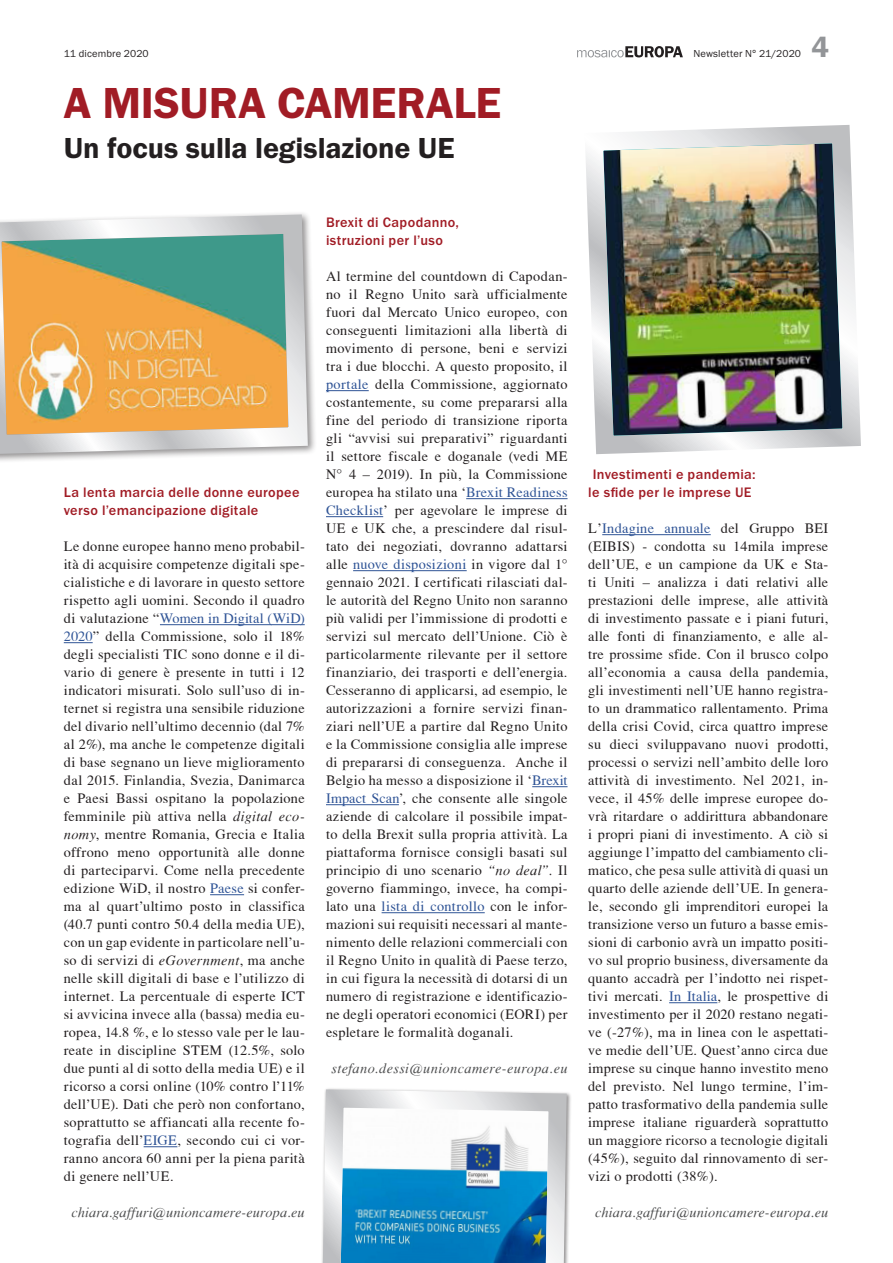
<style>
.page{position:relative;width:893px;height:1263px;background:#fff}
.page>*{position:absolute;margin:0;border:0;box-sizing:border-box;transform-origin:0 0}
.Titel_30{font:600 45px "Franklin Gothic Itc T";letter-spacing:-.005em;color:#a11c25}
.Untertitel_20{font:600 30px "Franklin Gothic Itc T";letter-spacing:-.005em;color:#231f20}
.t1{font:600 30px "Franklin Gothic Itc T";color:#939598}
.Grundschrift{font:14.25px/18px "T Acc LAD";letter-spacing:.02em;color:#231f20;text-align:justify}
.Zwischentitel{font:500 14.25px/18px "Franklin Gothic Itc T";letter-spacing:.025em;color:#a11c25}
.Autor{font:14.25px "T Acc LAD Italic";letter-spacing:.015em;color:#4b4c4d}
.t2{font:10.5px "Franklin Gothic Itc T";letter-spacing:.01em;color:#231f20}
.s1{color:#2f5496}
.s2{font-family:"T Acc LAD Italic"}
</style>
<div class="page">
<svg style="left:577px;top:46px;width:106px;height:11px"></svg>
<hr style="left:326px;top:390px;width:43px;height:1px;background:#2f5496">
<hr style="left:466px;top:498px;width:101px;height:1px;background:#2f5496">
<hr style="left:326px;top:516px;width:57px;height:1px;background:#2f5496">
<hr style="left:353px;top:570px;width:114px;height:1px;background:#2f5496">
<hr style="left:532px;top:786px;width:35px;height:1px;background:#2f5496">
<hr style="left:326px;top:804px;width:73px;height:1px;background:#2f5496">
<hr style="left:382px;top:912px;width:103px;height:1px;background:#2f5496">
<hr style="left:160px;top:624px;width:145px;height:1px;background:#2f5496">
<svg style="left:64px;top:642px;width:29px;height:1px"></svg>
<hr style="left:210px;top:894px;width:34px;height:1px;background:#2f5496">
<hr style="left:144px;top:1146px;width:33px;height:1px;background:#2f5496">
<hr style="left:602px;top:534px;width:109px;height:1px;background:#2f5496">
<hr style="left:669px;top:1002px;width:48px;height:1px;background:#2f5496">
<svg style="left:0;top:213px;width:315px;height:248px;background:#c8b686"></svg>
<svg style="left:322px;top:1088px;width:249px;height:175px"></svg>
<img style="left:586px;top:125px;width:275px;height:329px">
<p class="t2" style="left:64px;top:48px;width:86px">11 dicembre 2020</p>
<p class="t2" style="left:693px;top:48px;width:109px">Newsletter N° 21/2020</p>
<p class="Titel_30" style="left:64px;top:77px;width:439px">A MISURA CAMERALE</p>
<p class="Untertitel_20" style="left:64px;top:131px;width:392px">Un focus sulla legislazione UE</p>
<h2 class="t1" style="left:812px;top:30px;width:19px">4</h2>
<p class="Zwischentitel" style="left:64px;top:483px;width:237px">La lenta marcia delle donne europee verso l’emancipazione digitale</p>
<p class="Grundschrift" style="left:64px;top:537px;width:242px">Le donne europee hanno meno probabil&shy;ità di acquisire competenze digitali spe&shy;cialistiche e di lavorare in questo settore rispetto agli uomini. Secondo il quadro di valutazione “<span class="s1">Women in Digital (WiD)<br>2020</span>” della Commissione, solo il 18% degli specialisti TIC sono donne e il di&shy;vario di genere è presente in tutti i 12 indicatori misurati. Solo sull’uso di in&shy;ternet si registra una sensibile riduzione del divario nell’ultimo decennio (dal 7% al 2%), ma anche le competenze digitali di base segnano un lieve miglioramento dal 2015. Finlandia, Svezia, Danimarca e Paesi Bassi ospitano la popolazione femminile più attiva nella <span class="s2">digital eco&shy;nomy</span>, mentre Romania, Grecia e Italia offrono meno opportunità alle donne di parteciparvi. Come nella precedente edizione WiD, il nostro <span class="s1">Paese</span> si confer&shy;ma al quart’ultimo posto in classifica (40.7 punti contro 50.4 della media UE), con un gap evidente in particolare nell’u&shy;so di servizi di <span class="s2">eGovernment</span>, ma anche nelle skill digitali di base e l’utilizzo di internet. La percentuale di esperte ICT si avvicina invece alla (bassa) media eu&shy;ropea, 14.8 %, e lo stesso vale per le lau&shy;reate in discipline STEM (12.5%, solo due punti al di sotto della media UE) e il ricorso a corsi online (10% contro l’11% dell’UE). Dati che però non confortano, soprattutto se affiancati alla recente fo&shy;tografia dell’<span class="s1">EIGE</span>, secondo cui ci vor&shy;ranno ancora 60 anni per la piena parità di genere nell’UE.</p>
<p class="Autor" style="left:72px;top:1204px;width:235px">chiara.gaffuri@unioncamere-europa.eu</p>
<p class="Zwischentitel" style="left:326px;top:213px;width:135px">Brexit di Capodanno, istruzioni per l’uso</p>
<p class="Grundschrift" style="left:326px;top:267px;width:243px">Al termine del countdown di Capodan&shy;no il Regno Unito sarà ufficialmente fuori dal Mercato Unico europeo, con conseguenti limitazioni alla libertà di movimento di persone, beni e servizi tra i due blocchi. A questo proposito, il <span class="s1">portale</span> della Commissione, aggiornato costantemente, su come prepararsi alla fine del periodo di transizione riporta gli “avvisi sui preparativi” riguardanti il settore fiscale e doganale (vedi ME N° 4 – 2019). In più, la Commissione europea ha stilato una ‘<span class="s1">Brexit Readiness Checklist</span>’ per agevolare le imprese di UE e UK che, a prescindere dal risul&shy;tato dei negoziati, dovranno adattarsi alle <span class="s1">nuove disposizioni</span> in vigore dal 1° gennaio 2021. I certificati rilasciati dal&shy;le autorità del Regno Unito non saranno più validi per l’immissione di prodotti e servizi sul mercato dell’Unione. Ciò è particolarmente rilevante per il settore finanziario, dei trasporti e dell’energia.<br>Cesseranno di applicarsi, ad esempio, le autorizzazioni a fornire servizi finan&shy;ziari nell’UE a partire dal Regno Unito e la Commissione consiglia alle imprese di prepararsi di conseguenza. Anche il Belgio ha messo a disposizione il ‘<span class="s1">Brexit Impact Scan</span>’, che consente alle singole aziende di calcolare il possibile impat&shy;to della Brexit sulla propria attività. La piattaforma fornisce consigli basati sul principio di uno scenario <span class="s2">“no deal”.</span> Il governo fiammingo, invece, ha compi&shy;lato una <span class="s1">lista di controllo</span> con le infor&shy;mazioni sui requisiti necessari al mante&shy;nimento delle relazioni commerciali con il Regno Unito in qualità di Paese terzo, in cui figura la necessità di dotarsi di un numero di registrazione e identificazio&shy;ne degli operatori economici (EORI) per espletare le formalità doganali.</p>
<p class="Autor" style="left:331px;top:1060px;width:237px">stefano.dessi@unioncamere-europa.eu</p>
<p class="Zwischentitel" style="left:588px;top:465px;width:169px;text-align:center">Investimenti e pandemia: le sfide per le imprese UE</p>
<p class="Grundschrift" style="left:588px;top:519px;width:242px">L’<span class="s1">Indagine annuale</span> del Gruppo BEI (EIBIS) - condotta su 14mila imprese dell’UE, e un campione da UK e Sta&shy;ti Uniti – analizza i dati relativi alle prestazioni delle imprese, alle attività di investimento passate e i piani futuri, alle fonti di finanziamento, e alle al&shy;tre prossime sfide. Con il brusco colpo all’economia a causa della pandemia, gli investimenti nell’UE hanno registra&shy;to un drammatico rallentamento. Prima della crisi Covid, circa quattro imprese su dieci sviluppavano nuovi prodotti, processi o servizi nell’ambito delle loro attività di investimento. Nel 2021, in&shy;vece, il 45% delle imprese europee do&shy;vrà ritardare o addirittura abbandonare i propri piani di investimento. A ciò si aggiunge l’impatto del cambiamento cli&shy;matico, che pesa sulle attività di quasi un quarto delle aziende dell’UE. In genera&shy;le, secondo gli imprenditori europei la transizione verso un futuro a basse emis&shy;sioni di carbonio avrà un impatto positi&shy;vo sul proprio business, diversamente da quanto accadrà per l’indotto nei rispet&shy;tivi mercati. <span class="s1">In Italia</span>, le prospettive di investimento per il 2020 restano negati&shy;ve (-27%), ma in linea con le aspettati&shy;ve medie dell’UE. Quest’anno circa due imprese su cinque hanno investito meno del previsto. Nel lungo termine, l’im&shy;patto trasformativo della pandemia sulle imprese italiane riguarderà soprattutto un maggiore ricorso a tecnologie digitali (45%), seguito dal rinnovamento di ser&shy;vizi o prodotti (38%).</p>
<p class="Autor" style="left:595px;top:1204px;width:235px">chiara.gaffuri@unioncamere-europa.eu</p>
</div>
